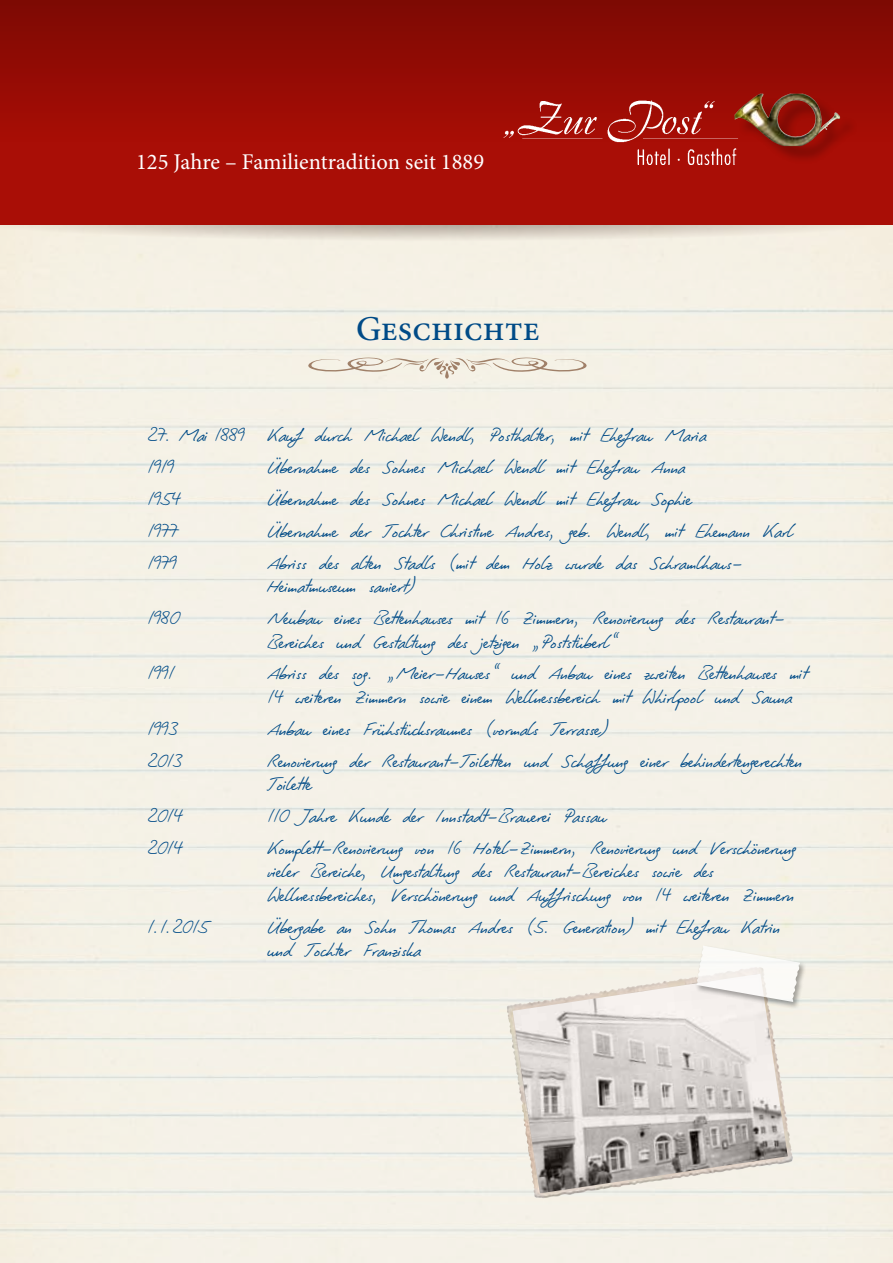
<style>
.page{position:relative;width:893px;height:1263px;background:#fff}
.page>*{position:absolute;margin:0;border:0;box-sizing:border-box;transform-origin:0 0}
.t1{font:500 34.95px "Minion Pro";color:#004b87}
.t2{font:22.5px "Minion Pro";color:#fff}
.t3{font:19.5px/23.4px "PT Script Zephyr";color:#004b87}
</style>
<div class="page">
<img style="left:0;top:224px;width:893px;height:1039px">
<div style="left:0;top:0;width:893px;height:224px;background:#a90e06"></div>
<div style="left:0;top:0;width:893px;height:142px;background:linear-gradient(to bottom,#7d0a04,#a80d05)"></div>
<svg style="left:0;top:0;width:1px;height:142px"></svg>
<img style="left:493px;top:78px;width:255px;height:87px">
<svg style="left:307px;top:357px;width:281px;height:22px;background:#e9e1d4"></svg>
<div style="left:737px;top:96px;width:121px;height:68px;background:#000;opacity:.24"></div>
<img style="left:756px;top:94px;width:34px;height:24px">
<img style="left:543px;top:967px;width:151px;height:7px">
<img style="left:513px;top:974px;width:275px;height:219px">
<div style="left:694px;top:944px;width:112px;height:65px;background:#000;opacity:.5"></div>
<svg style="left:696px;top:945px;width:104px;height:57px"></svg>
<p class="t2" style="left:136px;top:146px;width:350px">125 Jahre – Familientradition seit 1889</p>
<h1 class="t1" style="left:356px;top:305px;width:185px">Geschichte</h1>
<p class="t3" style="left:147px;top:419px;width:560px;line-height:32px">27. Mai 1889 Kauf durch Michael Wendl, Posthalter, mit Ehefrau Maria<br>1919</p>
<p class="t3" style="left:267px;top:455px;width:419px">Übernahme des Sohnes Michael Wendl mit Ehefrau Anna</p>
<p class="t3" style="left:147px;top:487px;width:34px">1954</p>
<p class="t3" style="left:267px;top:487px;width:425px">Übernahme des Sohnes Michael Wendl mit Ehefrau Sophie</p>
<p class="t3" style="left:147px;top:519px;width:31px">1977</p>
<p class="t3" style="left:267px;top:519px;width:527px">Übernahme der Tochter Christine Andres, geb. Wendl, mit Ehemann Karl</p>
<p class="t3" style="left:147px;top:551px;width:31px">1979</p>
<p class="t3" style="left:267px;top:551px;width:477px">Abriss des alten Stadls (mit dem Holz wurde das Schramlhaus-<br>Heimatmuseum saniert)</p>
<p class="t3" style="left:147px;top:606px;width:33px">1980</p>
<p class="t3" style="left:267px;top:606px;width:520px">Neubau eines Bettenhauses mit 16 Zimmern, Renovierung des Restaurant-<br>Bereiches und Gestaltung des jetzigen „Poststüberl“</p>
<p class="t3" style="left:147px;top:662px;width:28px">1991</p>
<p class="t3" style="left:267px;top:662px;width:541px">Abriss des sog. „Meier-Hauses“ und Anbau eines zweiten Bettenhauses mit<br>14 weiteren Zimmern sowie einem Wellnessbereich mit Whirlpool und Sauna</p>
<p class="t3" style="left:147px;top:717px;width:31px">1993</p>
<p class="t3" style="left:267px;top:717px;width:342px">Anbau eines Frühstücksraumes (vormals Terrasse)</p>
<p class="t3" style="left:147px;top:749px;width:35px">2013</p>
<p class="t3" style="left:267px;top:749px;width:536px">Renovierung der Restaurant-Toiletten und Schaffung einer behindertengerechten<br>Toilette</p>
<p class="t3" style="left:147px;top:804px;width:36px">2014</p>
<p class="t3" style="left:267px;top:804px;width:340px">110 Jahre Kunde der Innstadt-Brauerei Passau</p>
<p class="t3" style="left:147px;top:836px;width:36px">2014</p>
<p class="t3" style="left:267px;top:836px;width:530px">Komplett-Renovierung von 16 Hotel-Zimmern, Renovierung und Verschönerung vieler Bereiche, Umgestaltung des Restaurant-Bereiches sowie des<br>Wellnessbereiches, Verschönerung und Auffrischung von 14 weiteren Zimmern</p>
<p class="t3" style="left:147px;top:915px;width:62px">1.1.2015</p>
<p class="t3" style="left:267px;top:915px;width:514px">Übergabe an Sohn Thomas Andres (5. Generation) mit Ehefrau Katrin und Tochter Franziska</p>
</div>
